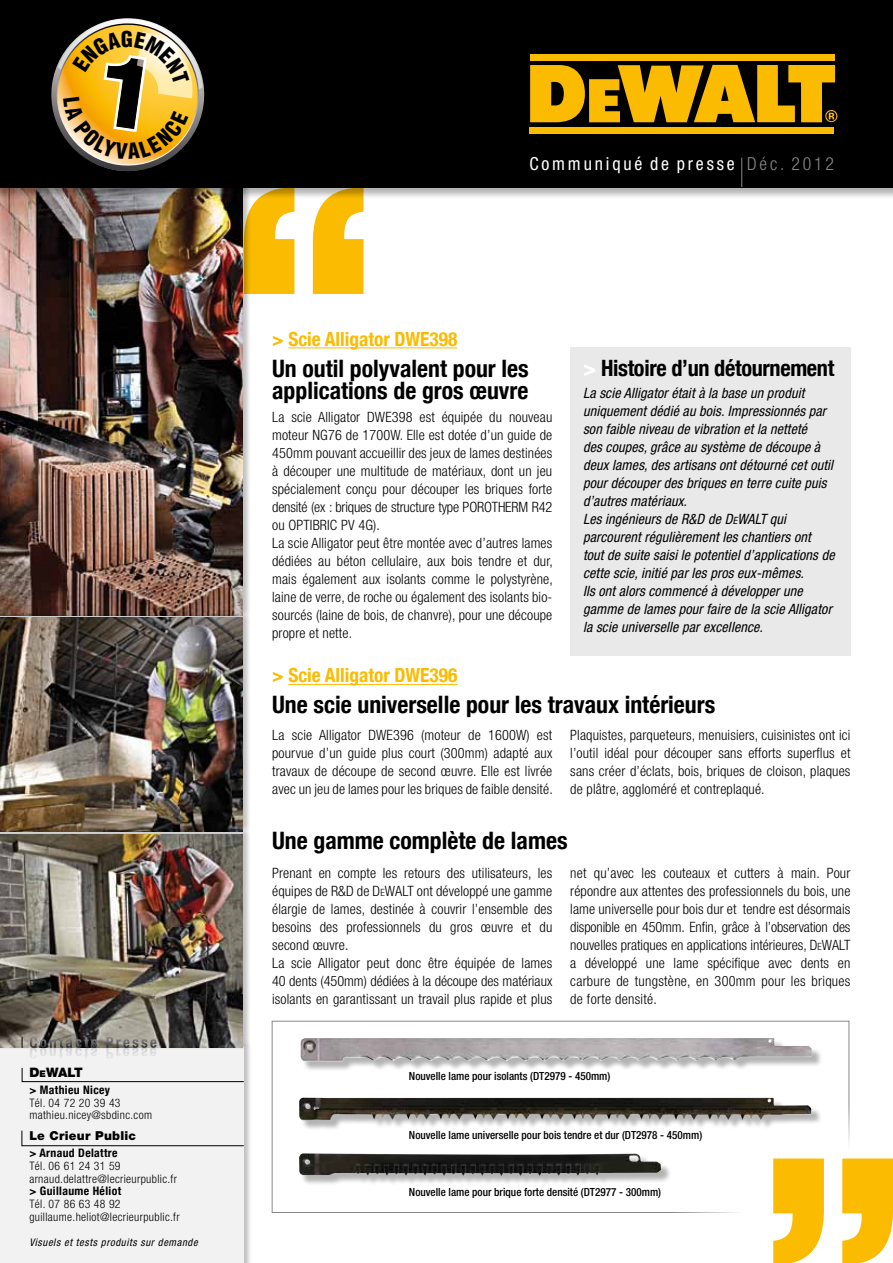
<style>
.page{position:relative;width:893px;height:1263px;background:#fff}
.page>*{position:absolute;margin:0;border:0;box-sizing:border-box;transform-origin:0 0}
.t1{font:700 condensed 24px/22.5px "Helvetica Neue";color:#000}
.t2{font:700 condensed 22.5px "Helvetica Neue";letter-spacing:-.015em;color:#000}
.t3{font:700 condensed 19.5px "Helvetica Neue";color:#fabb00}
.t4{font:condensed 18px "Helvetica Neue";letter-spacing:.16em;color:#fff}
.t5{font:300 condensed 14.25px/18px "Helvetica Neue";letter-spacing:.01em;color:#000;text-align:justify}
.t6{font:italic condensed 14.25px/18px "Helvetica Neue";letter-spacing:.01em;color:#000}
.t7{font:900 13.05px "Helvetica Neue";color:#000}
.t8{font:900 12.3px "Helvetica Neue";letter-spacing:.02em;color:#000}
.t9{font:300 condensed 11.7px/12.8px "Helvetica Neue";letter-spacing:.03em;color:#000}
.t10{font:700 condensed 11.7px "Helvetica Neue";letter-spacing:.03em;color:#000}
.t11{font:500 condensed 11.25px "Helvetica Neue";color:#000}
.t12{font:italic condensed 10.5px "Helvetica Neue";letter-spacing:.06em;color:#000}
.s1{font-size:9.15px}
.s2{font-weight:300;color:#87888a}
.s3{color:#fff}
.s4{font-size:10.05px}
</style>
<div class="page">
<div style="left:272px;top:1021px;width:577px;height:192px;border:1px solid #87888a"></div>
<svg style="left:251px;top:200px;width:112px;height:94px"></svg>
<div style="left:0;top:180px;width:251px;height:438px;background:#000;opacity:.25"></div>
<img style="left:0;top:200px;width:243px;height:411px">
<div style="left:0;top:0;width:893px;height:200px;background:#000;opacity:.3"></div>
<div style="left:0;top:0;width:893px;height:187px;background:#000"></div>
<div style="left:529px;top:128px;width:305px;height:6px;background:#fabb00"></div>
<div style="left:530px;top:54px;width:305px;height:6px;background:#fabb00"></div>
<svg style="left:530px;top:65px;width:307px;height:57px"></svg>
<div style="left:0;top:1041px;width:252px;height:222px;background:#000;opacity:.25"></div>
<div style="left:0;top:1047px;width:244px;height:216px;background:#f2f2f3"></div>
<svg style="left:773px;top:1158px;width:120px;height:105px"></svg>
<div style="left:570px;top:347px;width:280px;height:309px;background:#e9e9ea"></div>
<svg style="left:21px;top:1130px;width:223px;height:16px"></svg>
<div style="left:0;top:611px;width:251px;height:222px;background:#000;opacity:.25"></div>
<img style="left:0;top:618px;width:243px;height:209px">
<div style="left:0;top:827px;width:251px;height:223px;background:#000;opacity:.25"></div>
<img style="left:0;top:834px;width:243px;height:213px">
<svg style="left:22px;top:1067px;width:222px;height:15px"></svg>
<hr style="left:288px;top:347px;width:169px;height:1px;background:#fabb00">
<hr style="left:288px;top:684px;width:169px;height:1px;background:#fabb00">
<div style="left:302px;top:1040px;width:520px;height:32px;background:#000;opacity:.3"></div>
<img style="left:300px;top:1038px;width:512px;height:24px">
<div style="left:300px;top:1155px;width:371px;height:31px;background:#000;opacity:.3"></div>
<img style="left:299px;top:1153px;width:260px;height:23px">
<div style="left:301px;top:1099px;width:521px;height:32px;background:#000;opacity:.3"></div>
<img style="left:299px;top:1098px;width:354px;height:22px">
<svg style="left:741px;top:158px;width:1px;height:29px"></svg>
<div style="left:50px;top:20px;width:170px;height:170px;background:#000"></div>
<svg style="left:30px;top:1047px;width:127px;height:3px"></svg>
<svg style="left:51px;top:18px;width:154px;height:154px"></svg>
<svg style="left:288px;top:347px;width:55px;height:2px"></svg>
<p class="t7" style="left:29px;top:1064px;width:55px">D<span class="s1">e</span>WALT</p>
<p class="t10" style="left:29px;top:1083px;width:82px">&gt; Mathieu Nicey</p>
<p class="t9" style="left:29px;top:1096px;width:124px">Tél. 04 72 20 39 43 mathieu.nicey@sbdinc.com</p>
<p class="t8" style="left:29px;top:1128px;width:108px">Le Crieur Public</p>
<p class="t10" style="left:29px;top:1146px;width:90px">&gt; Arnaud Delattre</p>
<p class="t9" style="left:29px;top:1159px;width:149px">Tél. 06 61 24 31 59 arnaud.delattre@lecrieurpublic.fr</p>
<p class="t10" style="left:29px;top:1184px;width:93px">&gt; Guillaume Héliot</p>
<p class="t9" style="left:29px;top:1197px;width:152px">Tél. 07 86 63 48 92 guillaume.heliot@lecrieurpublic.fr</p>
<p class="t12" style="left:29px;top:1236px;width:170px">Visuels et tests produits sur demande</p>
<p class="t4" style="left:529px;top:154px;width:306px">Communiqué de presse <span class="s2">Déc. 2012</span></p>
<h3 class="t3" style="left:272px;top:327px;width:187px">&gt; Scie Alligator DWE398</h3>
<h1 class="t1" style="left:272px;top:357px;width:258px">Un outil polyvalent pour les applications de gros œuvre</h1>
<p class="t5" style="left:272px;top:408px;width:282px;text-align:left">La scie Alligator DWE398 est équipée du nouveau moteur NG76 de 1700W. Elle est dotée d’un guide de 450mm pouvant accueillir des jeux de lames destinées à découper une multitude de matériaux, dont un jeu spécialement conçu pour découper les briques forte densité (ex : briques de structure type POROTHERM R42 ou OPTIBRIC PV 4G).<br>La scie Alligator peut être montée avec d’autres lames dédiées au béton cellulaire, aux bois tendre et dur, mais également aux isolants comme le polystyrène, laine de verre, de roche ou également des isolants bio&shy;sourcés (laine de bois, de chanvre), pour une découpe propre et nette.</p>
<h2 class="t2" style="left:583px;top:354px;width:253px"><span class="s3">&gt;</span> Histoire d’un détournement</h2>
<p class="t6" style="left:583px;top:384px;width:253px">La scie Alligator était à la base un produit uniquement dédié au bois. Impressionnés par son faible niveau de vibration et la netteté<br>des coupes, grâce au système de découpe à deux lames, des artisans ont détourné cet outil pour découper des briques en terre cuite puis d’autres matériaux.<br>Les ingénieurs de R&amp;D de D<span class="s4">e</span>wal t qui parcourent régulièrement les chantiers ont tout de suite saisi le potentiel d’applications de cette scie, initié par les pros eux-mêmes.<br>Ils ont alors commencé à développer une gamme de lames pour faire de la scie Alligator la scie universelle par excellence.</p>
<h3 class="t3" style="left:272px;top:664px;width:187px">&gt; Scie Alligator DWE396</h3>
<h1 class="t1" style="left:272px;top:693px;width:445px">Une scie universelle pour les travaux intérieurs</h1>
<p class="t5" style="left:272px;top:726px;width:282px">La scie Alligator DWE396 (moteur de 1600W) est pourvue d’un guide plus court (300mm) adapté aux travaux de découpe de second œuvre. Elle est livrée avec un jeu de lames pour les briques de faible densité.</p>
<p class="t5" style="left:570px;top:726px;width:282px">Plaquistes, parqueteurs, menuisiers, cuisinistes ont ici l’outil idéal pour découper sans efforts superflus et sans créer d’éclats, bois, briques de cloison, plaques de plâtre, aggloméré et contreplaqué.</p>
<h1 class="t1" style="left:272px;top:828px;width:297px">Une gamme complète de lames</h1>
<p class="t5" style="left:272px;top:863px;width:282px;text-align:left">Prenant en compte les retours des utilisateurs, les équipes de R&amp;D de D<span class="s4">e</span>walt ont développé une gamme élargie de lames, destinée à couvrir l’ensemble des besoins des professionnels du gros œuvre et du second œuvre.<br>La scie Alligator peut donc être équipée de lames 40 dents (450mm) dédiées à la découpe des matériaux isolants en garantissant un travail plus rapide et plus</p>
<p class="t5" style="left:570px;top:863px;width:282px">net qu’avec les couteaux et cutters à main. Pour répondre aux attentes des professionnels du bois, une lame universelle pour bois dur et tendre est désormais disponible en 450mm. Enfin, grâce à l’observation des nouvelles pratiques en applications intérieures, D<span class="s4">e</span>walt a développé une lame spécifique avec dents en carbure de tungstène, en 300mm pour les briques de forte densité.</p>
<p class="t11" style="left:409px;top:1069px;width:203px">Nouvelle lame pour isolants (DT2979 - 450mm)</p>
<p class="t11" style="left:409px;top:1128px;width:295px">Nouvelle lame universelle pour bois tendre et dur (DT2978 - 450mm)</p>
<p class="t11" style="left:409px;top:1185px;width:254px">Nouvelle lame pour brique forte densité (DT2977 - 300mm)</p>
</div>
